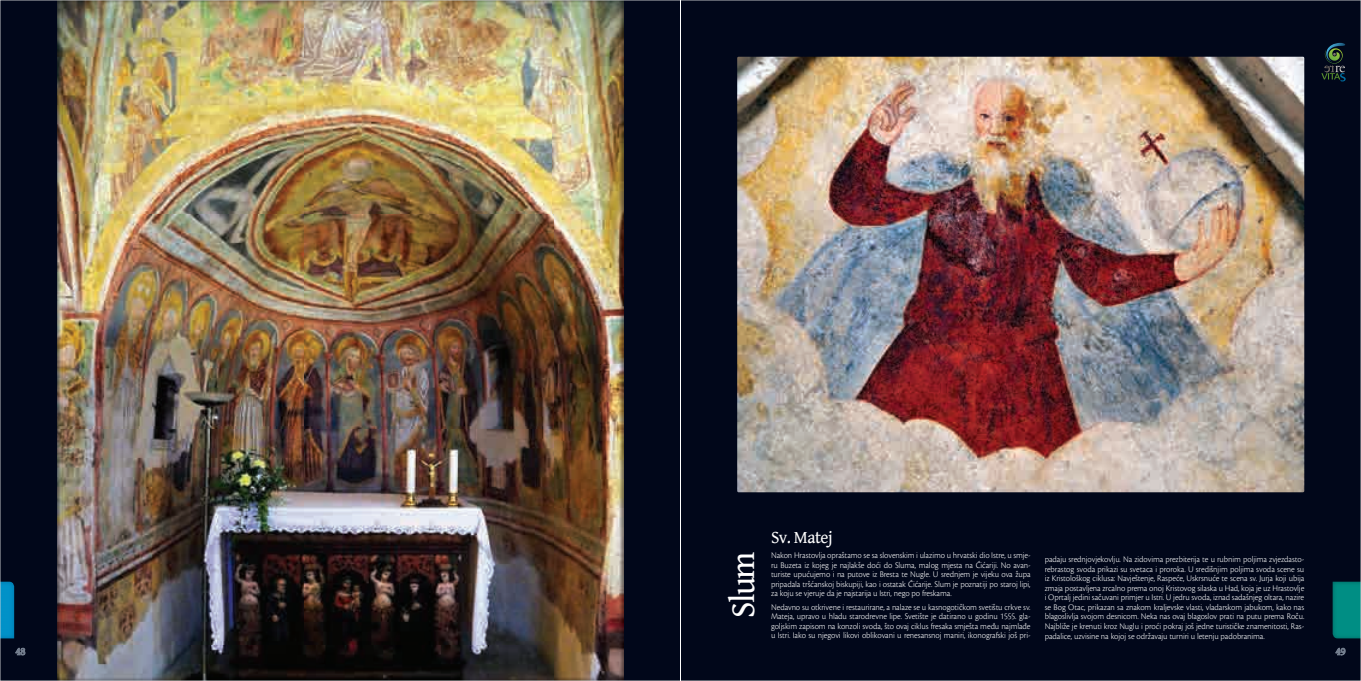
<style>
.page{position:relative;width:1361px;height:681px;background:#fff}
.page>*{position:absolute;margin:0;border:0;box-sizing:border-box;transform-origin:0 0}
.t1{font:35px "Gentium Book Basic";color:#fff;scale:.95 1}
.t2{font:18px "Gentium Book Basic";letter-spacing:-.03em;color:#fff;scale:.95 1}
.t3{font:9px/9.5px "Cronos Pro Lt Capt";letter-spacing:-.01em;color:#fff;text-align:justify;scale:.95 1}
</style>
<div class="page">
<img style="left:0;top:0;width:1361px;height:680px">
<h1 class="t1" style="left:717px;top:617px;width:71px;rotate:-90deg">Slum</h1>
<h2 class="t2" style="left:771px;top:523px;width:66px">Sv. Matej</h2>
<p class="t3" style="left:771px;top:550px;width:275px">Nakon Hrastovlja opraštamo se sa slovenskim i ulazimo u hrvatski dio Istre, u smje&shy;ru Buzeta iz kojeg je najlakše doći do Sluma, malog mjesta na Ćićariji. No avan&shy;turiste upućujemo i na putove iz Bresta te Nugle. U srednjem je vijeku ova župa pripadala tršćanskoj biskupiji, kao i ostatak Ćićarije. Slum je poznatiji po staroj lipi, za koju se vjeruje da je najstarija u Istri, nego po freskama.</p>
<p class="t3" style="left:771px;top:602px;width:275px">Nedavno su otkrivene i restaurirane, a nalaze se u kasnogotičkom svetištu crkve sv.<br>Mateja, upravo u hladu starodrevne lipe. Svetište je datirano u godinu 1555. gla&shy;goljskim zapisom na konzoli svoda, što ovaj ciklus fresaka smješta među najmlađe u Istri. Iako su njegovi likovi oblikovani u renesansnoj maniri, ikonografski još pri-</p>
<p class="t3" style="left:1044px;top:554px;width:275px">padaju srednjovjekovlju. Na zidovima prezbiterija te u rubnim poljima zvjezdasto&shy;rebrastog svoda prikazi su svetaca i proroka. U središnjim poljima svoda scene su iz Kristološkog ciklusa: Navještenje, Raspeće, Uskrsnuće te scena sv. Jurja koji ubija zmaja postavljena zrcalno prema onoj Kristovog silaska u Had, koja je uz Hrastovlje i Oprtalj jedini sačuvani primjer u Istri. U jedru svoda, iznad sadašnjeg oltara, nazire se Bog Otac, prikazan sa znakom kraljevske vlasti, vladarskom jabukom, kako nas blagoslivlja svojom desnicom. Neka nas ovaj blagoslov prati na putu prema Roču.<br>Najbliže je krenuti kroz Nuglu i proći pokraj još jedne turističke znamenitosti, Ras&shy;padalice, uzvisine na kojoj se održavaju turniri u letenju padobranima.</p>
</div>
